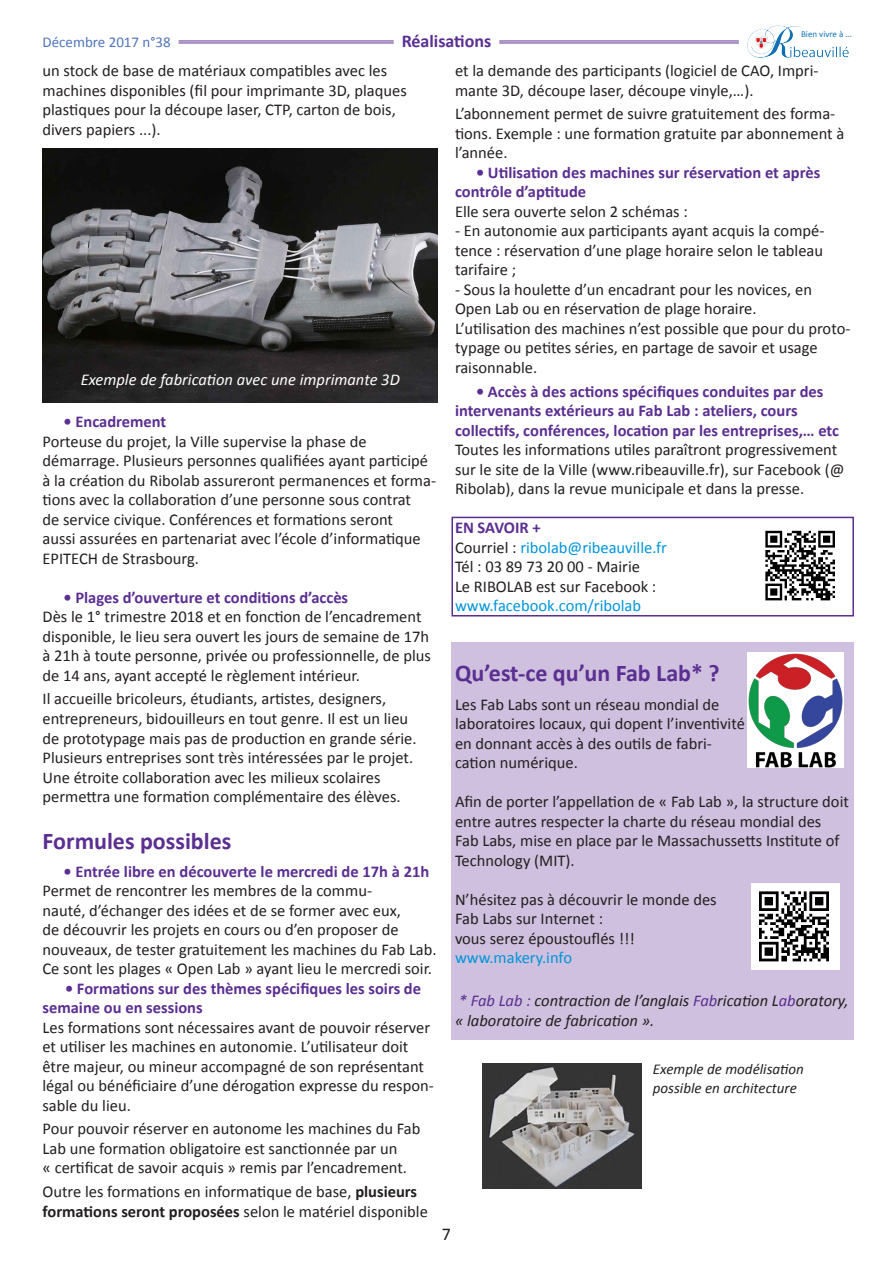
<style>
.page{position:relative;width:893px;height:1263px;background:#fff}
.page>*{position:absolute;margin:0;border:0;box-sizing:border-box;transform-origin:0 0}
.Sous-titre{font:700 24px "Calibri";color:#5b2e91}
.sous-sous_titre{font:700 18px "Calibri";color:#5b2e91}
.pagination{font:18px "Calibri";color:#231f20}
.Texte{font:16.5px/19.5px "Calibri";color:#231f20}
.Texte-2{font:700 16.5px/19.5px "Calibri";color:#5b2e91}
.Texte-3{font:italic 16.5px/19.5px "Calibri";color:#231f20}
.Texte-4{font:16.5px "Calibri";color:#0095d9}
.Texte-5{font:italic 16.5px "Calibri";color:#fff}
.Evenements{font:italic 15px/18.8px "Calibri";color:#231f20}
.sous-sous_titre-2{font:15px "Calibri";color:#5175ba}
.t1{font:9px "Calibri";color:#1074bc}
.s1{color:#231f20}
.s2{font-weight:700}
.s3{color:#5b2e91}
</style>
<div class="page">
<img style="left:747px;top:25px;width:102px;height:33px">
<hr style="left:179px;top:40px;width:215px;height:1px;background:#5b2e91">
<hr style="left:179px;top:42px;width:215px;height:1px;background:#5b2e91">
<hr style="left:499px;top:40px;width:240px;height:1px;background:#5b2e91">
<hr style="left:499px;top:42px;width:240px;height:1px;background:#5b2e91">
<div style="left:451px;top:517px;width:403px;height:99px;border:2px solid #5b2e91"></div>
<div style="left:451px;top:642px;width:403px;height:398px;background:#cec0de"></div>
<img style="left:747px;top:652px;width:96px;height:116px">
<img style="left:43px;top:149px;width:395px;height:253px">
<img style="left:483px;top:1063px;width:158px;height:125px">
<img style="left:765px;top:530px;width:70px;height:71px">
<img style="left:751px;top:884px;width:88px;height:85px">
<p class="t1" style="left:801px;top:28px;width:53px">Bien vivre à ...</p>
<p class="sous-sous_titre" style="left:402px;top:30px;width:91px">Réalisations</p>
<p class="Texte" style="left:43px;top:61px;width:366px">un stock de base de matériaux compatibles avec les machines disponibles (fil pour imprimante 3D, plaques plastiques pour la découpe laser, CTP, carton de bois, divers papiers ...).</p>
<p class="sous-sous_titre-2" style="left:43px;top:32px;width:130px">Décembre 2017 n°38</p>
<p class="Texte" style="left:455px;top:61px;width:365px">et la demande des participants (logiciel de CAO, Impri&shy;mante 3D, découpe laser, découpe vinyle,…).</p>
<p class="Texte" style="left:455px;top:104px;width:391px">L’abonnement permet de suivre gratuitement des forma&shy;tions. Exemple : une formation gratuite par abonnement à l’année.</p>
<p class="Texte-2" style="left:455px;top:163px;width:367px;text-indent:21px">• Utilisation des machines sur réservation et après contrôle d’aptitude</p>
<p class="Texte" style="left:455px;top:202px;width:234px">Elle sera ouverte selon 2 schémas :</p>
<p class="Texte" style="left:455px;top:221px;width:371px;text-align:justify">- En autonomie aux participants ayant acquis la compé&shy;tence : réservation d’une plage horaire selon le tableau tarifaire ;</p>
<p class="Texte" style="left:455px;top:280px;width:358px">- Sous la houlette d’un encadrant pour les novices, en<br>Open Lab ou en réservation de plage horaire.</p>
<p class="Texte" style="left:455px;top:319px;width:397px">L’utilisation des machines n’est possible que pour du proto&shy;typage ou petites séries, en partage de savoir et usage raisonnable.</p>
<p class="Texte-2" style="left:455px;top:381px;width:385px;text-indent:21px">• Accès à des actions spécifiques conduites par des intervenants extérieurs au Fab Lab : ateliers, cours collectifs, conférences, location par les entreprises,… etc</p>
<p class="Texte" style="left:455px;top:440px;width:391px">Toutes les informations utiles paraîtront progressivement sur le site de la Ville (www.ribeauville.fr), sur Facebook (@<br>Ribolab), dans la revue municipale et dans la presse.</p>
<p class="Texte-2" style="left:455px;top:518px;width:87px">EN SAVOIR +</p>
<p class="Texte-4" style="left:455px;top:537px;width:213px"><span class="s1">Courriel :</span> ribolab@ribeauville.fr</p>
<p class="Texte" style="left:455px;top:557px;width:187px">Tél : 03 89 73 20 00 - Mairie</p>
<p class="Texte" style="left:455px;top:576px;width:203px">Le RIBOLAB est sur Facebook :</p>
<p class="Texte-4" style="left:455px;top:595px;width:188px">www.facebook.com/ribolab</p>
<p class="Texte-5" style="left:81px;top:369px;width:321px">Exemple de fabrication avec une imprimante 3D</p>
<p class="Texte-2" style="left:64px;top:412px;width:104px">• Encadrement</p>
<p class="Texte" style="left:43px;top:431px;width:395px">Porteuse du projet, la Ville supervise la phase de démarrage. Plusieurs personnes qualifiées ayant participé à la création du Ribolab assureront permanences et forma&shy;tions avec la collaboration d’une personne sous contrat<br>de service civique. Conférences et formations seront<br>aussi assurées en partenariat avec l’école d’informatique EPITECH de Strasbourg.</p>
<p class="Texte-2" style="left:64px;top:587px;width:286px">• Plages d’ouverture et conditions d’accès</p>
<p class="Texte" style="left:43px;top:607px;width:390px">Dès le 1° trimestre 2018 et en fonction de l’encadrement disponible, le lieu sera ouvert les jours de semaine de 17h à 21h à toute personne, privée ou professionnelle, de plus de 14 ans, ayant accepté le règlement intérieur.</p>
<p class="Texte" style="left:43px;top:689px;width:376px">Il accueille bricoleurs, étudiants, artistes, designers, entrepreneurs, bidouilleurs en tout genre. Il est un lieu de prototypage mais pas de production en grande série.<br>Plusieurs entreprises sont très intéressées par le projet.<br>Une étroite collaboration avec les milieux scolaires permettra une formation complémentaire des élèves.</p>
<p class="Sous-titre" style="left:43px;top:825px;width:190px">Formules possibles</p>
<p class="Texte-2" style="left:64px;top:861px;width:367px">• Entrée libre en découverte le mercredi de 17h à 21h</p>
<p class="Texte" style="left:43px;top:881px;width:396px">Permet de rencontrer les membres de la commu-<br>nauté, d’échanger des idées et de se former avec eux,<br>de découvrir les projets en cours ou d’en proposer de nouveaux, de tester gratuitement les machines du Fab Lab.<br>Ce sont les plages « Open Lab » ayant lieu le mercredi soir.</p>
<p class="Texte-2" style="left:43px;top:978px;width:380px;text-indent:22px">• Formations sur des thèmes spécifiques les soirs de semaine ou en sessions</p>
<p class="Texte" style="left:43px;top:1017px;width:393px">Les formations sont nécessaires avant de pouvoir réserver et utiliser les machines en autonomie. L’utilisateur doit être majeur, ou mineur accompagné de son représentant légal ou bénéficiaire d’une dérogation expresse du respon&shy;sable du lieu.</p>
<p class="Texte" style="left:43px;top:1119px;width:379px">Pour pouvoir réserver en autonome les machines du Fab<br>Lab une formation obligatoire est sanctionnée par un<br>« certificat de savoir acquis » remis par l’encadrement.</p>
<p class="Texte" style="left:43px;top:1182px;width:387px">Outre les formations en informatique de base, <span class="s2">plusieurs formations seront proposées</span> selon le matériel disponible</p>
<p class="Sous-titre" style="left:455px;top:658px;width:266px">Qu’est-ce qu’un Fab Lab* ?</p>
<p class="Texte" style="left:455px;top:694px;width:291px">Les Fab Labs sont un réseau mondial de laboratoires locaux, qui dopent l’inventivité en donnant accès à des outils de fabri&shy;cation numérique.</p>
<p class="Texte" style="left:455px;top:792px;width:395px">Afin de porter l’appellation de « Fab Lab », la structure doit entre autres respecter la charte du réseau mondial des Fab Labs, mise en place par le Massachussetts Institute of Technology (MIT).</p>
<p class="Texte" style="left:455px;top:889px;width:263px">N’hésitez pas à découvrir le monde des<br>Fab Labs sur Internet :</p>
<p class="Texte" style="left:455px;top:928px;width:181px">vous serez époustouflés !!!</p>
<p class="Texte-4" style="left:455px;top:947px;width:119px">www.makery.info</p>
<p class="Texte-3" style="left:455px;top:990px;width:395px"><span class="s3">* Fab Lab :</span> contraction de l’anglais <span class="s3">Fab</span>rication L<span class="s3">ab</span>oratory, « laboratoire de fabrication ».</p>
<p class="Evenements" style="left:653px;top:1059px;width:153px">Exemple de modélisation possible en architecture</p>
<p class="pagination" style="left:442px;top:1223px;width:11px">7</p>
</div>
